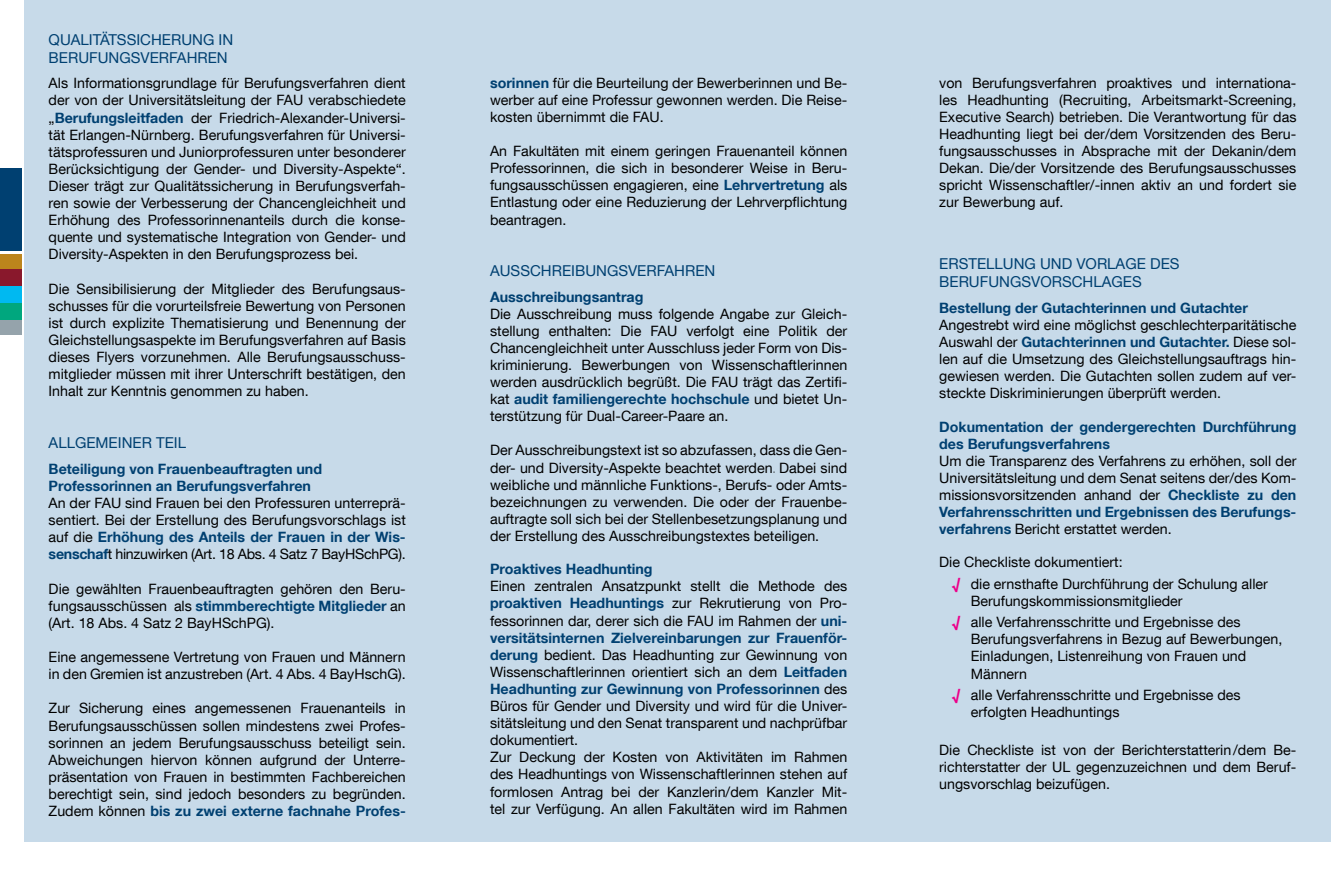
<style>
.page{position:relative;width:1331px;height:893px;background:#fff}
.page>*{position:absolute;margin:0;border:0;box-sizing:border-box;transform-origin:0 0}
.t1{font:15px/18px "Helvetica Neue LT Com";color:#004071}
.t2{font:14.25px/17.1px "Helvetica Neue LT Com";color:#000;text-align:justify}
.t3{font:700 14.25px/17.1px "Helvetica Neue LT Com";color:#004071}
.s1{font-weight:700;color:#004071}
.s2{font-weight:100;font-stretch:condensed}
.s3{font-weight:700;color:#ec008a}
</style>
<div class="page">
<div style="left:893px;top:0;width:438px;height:842px;background:#c7dae9"></div>
<div style="left:24px;top:0;width:422px;height:842px;background:#c7dae9"></div>
<div style="left:446px;top:0;width:447px;height:842px;background:#c7dae9"></div>
<div style="left:0;top:253px;width:21px;height:16px;background:#bc851c"></div>
<div style="left:0;top:168px;width:21px;height:85px;background:#004071"></div>
<div style="left:0;top:269px;width:21px;height:17px;background:#89182c"></div>
<div style="left:0;top:286px;width:21px;height:17px;background:#00b9f1"></div>
<div style="left:0;top:303px;width:21px;height:17px;background:#00a77e"></div>
<div style="left:0;top:320px;width:21px;height:17px;background:#95a3ab"></div>
<hr style="left:0;top:335px;width:22px;height:3px;background:#fff">
<hr style="left:0;top:251px;width:22px;height:3px;background:#fff">
<p class="t1" style="left:49px;top:30px;width:186px">QUALITÄTSSICHERUNG IN<br>BERUFUNGSVERFAHREN</p>
<p class="t2" style="left:49px;top:74px;width:359px">Als Informationsgrundlage für Berufungsverfahren dient der von der Universitätsleitung der FAU verabschiedete „<span class="s1">Berufungsleitfaden</span> der Friedrich-Alexander-Universi&shy;tät Erlangen-Nürnberg. Berufungsverfahren für Universi&shy;tätsprofessuren und Juniorprofessuren unter besonderer Berücksichtigung der Gender- und Diversity-Aspekte“.<br>Dieser trägt zur Qualitätssicherung in Berufungsverfah&shy;ren sowie der Verbesserung der Chancengleichheit und Erhöhung des Professorinnenanteils durch die konse&shy;quente und systematische Integration von Gender- und Diversity-Aspekten in den Berufungsprozess bei.</p>
<p class="t2" style="left:49px;top:280px;width:359px">Die Sensibilisierung der Mitglieder des Berufungsaus&shy;schusses für die vorurteilsfreie Bewertung von Personen ist durch explizite Thematisierung und Benennung der Gleichstellungsaspekte im Berufungsverfahren auf Basis dieses Flyers vorzunehmen. Alle Berufungsausschuss&shy;mitglieder müssen mit ihrer Unterschrift bestätigen, den Inhalt zur Kenntnis genommen zu haben.</p>
<p class="t1" style="left:49px;top:434px;width:139px">ALLGEMEINER TEIL</p>
<p class="t3" style="left:49px;top:460px;width:275px">Beteiligung von Frauenbeauftragten und<br>Professorinnen an Berufungsverfahren</p>
<p class="t2" style="left:49px;top:494px;width:359px">An der FAU sind Frauen bei den Professuren unterreprä&shy;sentiert. Bei der Erstellung des Berufungsvorschlags ist auf die <span class="s1">Erhöhung des Anteils der Frauen in der Wis&shy;senschaf</span>t hinzuwirken (Art. 18 Abs. 4 Satz 7 BayHSchPG).</p>
<p class="t2" style="left:49px;top:580px;width:359px">Die gewählten Frauenbeauftragten gehören den Beru&shy;fungsausschüssen als <span class="s1">stimmberechtigte Mitglieder</span> an (Art. 18 Abs. 4 Satz 2 BayHSchPG).</p>
<p class="t2" style="left:49px;top:648px;width:359px">Eine angemessene Vertretung von Frauen und Männern in den Gremien ist anzustreben (Art. 4 Abs. 4 BayHschG).</p>
<p class="t2" style="left:49px;top:699px;width:359px">Zur Sicherung eines angemessenen Frauenanteils in Berufungsausschüssen sollen mindestens zwei Profes&shy;sorinnen an jedem Berufungsausschuss beteiligt sein.<br>Abweichungen hiervon können aufgrund der Unterre&shy;präsentation von Frauen in bestimmten Fachbereichen berechtigt sein, sind jedoch besonders zu begründen.<br>Zudem können <span class="s1">bis zu zwei externe fachnahe Profes-</span></p>
<p class="t2" style="left:490px;top:74px;width:359px"><span class="s1">sorinnen</span> für die Beurteilung der Bewerberinnen und Be&shy;werber auf eine Professur gewonnen werden. Die Reise&shy;kosten übernimmt die FAU.</p>
<p class="t2" style="left:490px;top:142px;width:359px">An Fakultäten mit einem geringen Frauenanteil können Professorinnen, die sich in besonderer Weise in Beru&shy;fungsausschüssen engagieren, eine <span class="s1">Lehrvertretung</span> als Entlastung oder eine Reduzierung der Lehrverpflichtung beantragen.</p>
<p class="t1" style="left:490px;top:261px;width:227px">AUSSCHREIBUNGSVERFAHREN</p>
<p class="t3" style="left:490px;top:287px;width:155px">Ausschreibungsantrag</p>
<p class="t2" style="left:490px;top:305px;width:359px">Die Ausschreibung muss folgende Angabe zur Gleich&shy;stellung enthalten: Die FAU verfolgt eine Politik der Chancengleichheit unter Ausschluss jeder Form von Dis&shy;kriminierung. Bewerbungen von Wissenschaftlerinnen werden ausdrücklich begrüßt. Die FAU trägt das Zertifi&shy;kat <span class="s1">audit familiengerechte hochschule</span> und bietet Un&shy;terstützung für Dual-Career-Paare an.</p>
<p class="t2" style="left:490px;top:441px;width:359px">Der Ausschreibungstext ist so abzufassen, dass die Gen&shy;der- und Diversity-Aspekte beachtet werden<span class="s2">.</span> Dabei sind weibliche und männliche Funktions-, Berufs- oder Amts&shy;bezeichnungen zu verwenden. Die oder der Frauenbe&shy;auftragte soll sich bei der Stellenbesetzungsplanung und der Erstellung des Ausschreibungstextes beteiligen.</p>
<p class="t3" style="left:490px;top:560px;width:164px">Proaktives Headhunting</p>
<p class="t2" style="left:490px;top:577px;width:359px;text-align:left">Einen zentralen Ansatzpunkt stellt die Methode des <span class="s1">proaktiven Headhuntings</span> zur Rekrutierung von Pro&shy;fessorinnen dar, derer sich die FAU im Rahmen der <span class="s1">uni&shy;versitätsinternen Zielvereinbarungen zur Frauenför&shy;derung</span> bedient. Das Headhunting zur Gewinnung von Wissenschaftlerinnen orientiert sich an dem <span class="s1">Leitfaden Headhunting zur Gewinnung von Professorinnen</span> des Büros für Gender und Diversity und wird für die Univer&shy;sitätsleitung und den Senat transparent und nachprüfbar dokumentiert.<br>Zur Deckung der Kosten von Aktivitäten im Rahmen des Headhuntings von Wissenschaftlerinnen stehen auf formlosen Antrag bei der Kanzlerin/dem Kanzler Mit&shy;tel zur Verfügung. An allen Fakultäten wird im Rahmen</p>
<p class="t2" style="left:939px;top:74px;width:359px">von Berufungsverfahren proaktives und internationa&shy;les Headhunting (Recruiting, Arbeitsmarkt-Screening, Executive Search) betrieben. Die Verantwortung für das Headhunting liegt bei der/dem Vorsitzenden des Beru&shy;fungsausschusses in Absprache mit der Dekanin/dem Dekan. Die/der Vorsitzende des Berufungsausschusses spricht Wissenschaftler/-innen aktiv an und fordert sie zur Bewerbung auf.</p>
<p class="t1" style="left:939px;top:254px;width:242px">ERSTELLUNG UND VORLAGE DES<br>BERUFUNGSVORSCHLAGES</p>
<p class="t3" style="left:939px;top:299px;width:310px">Bestellung der Gutachterinnen und Gutachter</p>
<p class="t2" style="left:939px;top:316px;width:359px">Angestrebt wird eine möglichst geschlechterparitätische Auswahl der <span class="s1">Gutachterinnen und Gutachter.</span> Diese sol&shy;len auf die Umsetzung des Gleichstellungsauftrags hin&shy;gewiesen werden. Die Gutachten sollen zudem auf ver&shy;steckte Diskriminierungen überprüft werden.</p>
<p class="t3" style="left:939px;top:417px;width:359px">Dokumentation der gendergerechten Durchführung des Berufungsverfahrens</p>
<p class="t2" style="left:939px;top:452px;width:359px">Um die Transparenz des Verfahrens zu erhöhen, soll der Universitätsleitung und dem Senat seitens der/des Kom&shy;missionsvorsitzenden anhand der <span class="s1">Checkliste zu den Verfahrensschritten und Ergebnissen des Berufungs&shy;verfahrens</span> Bericht erstattet werden.</p>
<p class="t2" style="left:952px;top:551px;width:317px;line-height:21.3px;text-indent:-13px">Die Checkliste dokumentiert:<br><span class="s3">√</span> die ernsthafte Durchführung der Schulung aller</p>
<p class="t2" style="left:952px;top:590px;width:290px;line-height:21.3px;text-indent:19px">Berufungskommissionsmitglieder<br><span class="s3">√</span> alle Verfahrensschritte und Ergebnisse des</p>
<p class="t2" style="left:971px;top:630px;width:313px;text-align:left">Berufungsverfahrens in Bezug auf Bewerbungen,<br>Einladungen, Listenreihung von Frauen und<br>Männern</p>
<p class="t2" style="left:971px;top:686px;width:271px;text-indent:-19px"><span class="s3">√</span> alle Verfahrensschritte und Ergebnisse des erfolgten Headhuntings</p>
<p class="t2" style="left:939px;top:741px;width:359px">Die Checkliste ist von der Berichterstatterin/dem Be&shy;richterstatter der UL gegenzuzeichnen und dem Beruf&shy;ungsvorschlag beizufügen.</p>
</div>
